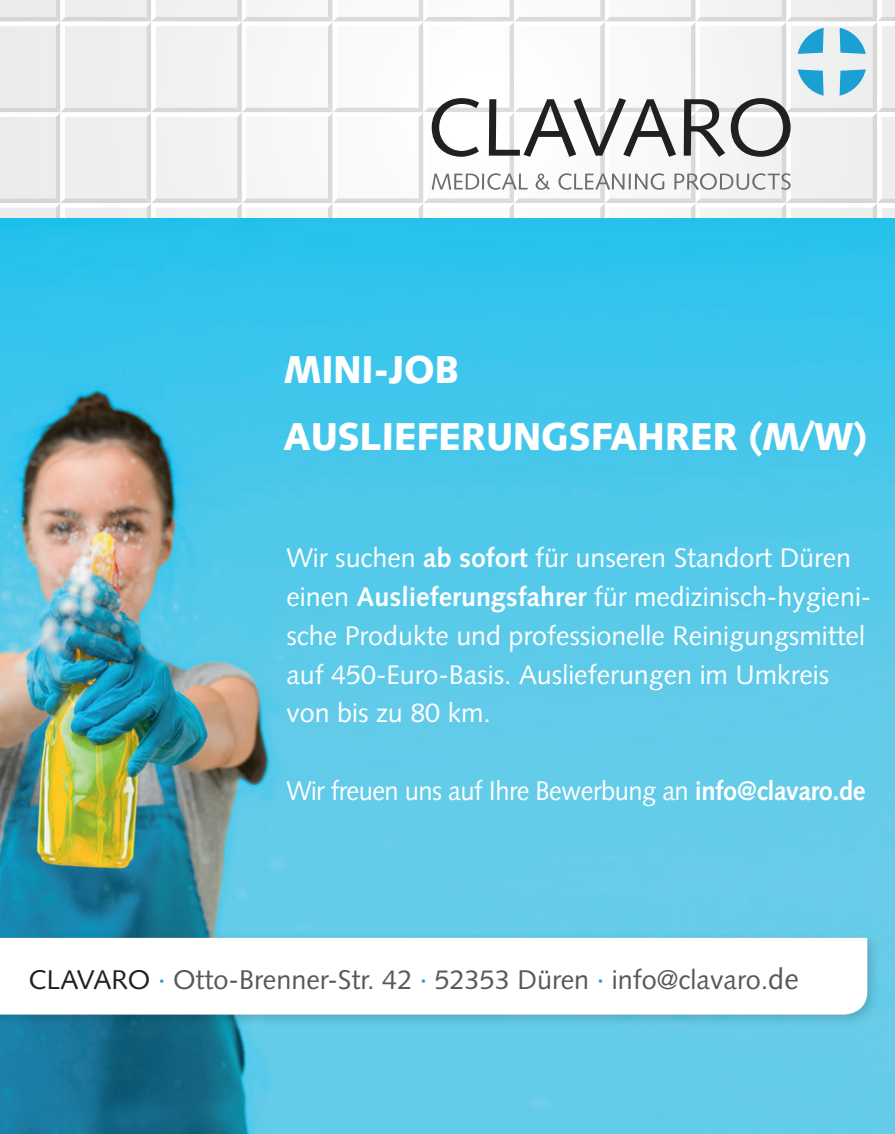
<style>
.page{position:relative;width:895px;height:1134px;background:#fff}
.page>*{position:absolute;margin:0;border:0;box-sizing:border-box;transform-origin:0 0}
.t1{font:900 38.8px/67.2px "Syntax LT Std";letter-spacing:-.01em;color:#fff;scale:.95 1}
.t2{font:27.2px "Syntax LT Std";color:#57585a}
.t3{font:26.8px/38.8px "Syntax LT Std";color:#fff}
.t4{font:26.8px "Syntax LT Std";letter-spacing:-.02em;color:#fff;scale:.95 1}
.s1{font-weight:700}
.s2{color:#231f20}
.s3{color:#1ba0d3}
.s4{font-size:28.8px}
</style>
<div class="page">
<img style="left:0;top:224px;width:895px;height:910px">
<svg style="left:0;top:0;width:895px;height:224px"></svg>
<div style="left:0;top:931px;width:879px;height:97px;background:#231f20;opacity:.2"></div>
<svg style="left:0;top:938px;width:867px;height:76px"></svg>
<h1 class="t1" style="left:283px;top:336px;width:616px">MINI-JOB<br>AUSLIEFERUNGSFAHRER (M/W)</h1>
<p class="t3" style="left:286px;top:539px;width:586px">Wir suchen <span class="s1">ab sofort</span> für unseren Standort Düren einen <span class="s1">Auslieferungsfahrer</span> für medizinisch-hygieni&shy;sche Produkte und professionelle Reinigungsmittel auf 450-Euro-Basis. Auslieferungen im Umkreis von bis zu 80 km.</p>
<p class="t4" style="left:286px;top:775px;width:611px">Wir freuen uns auf Ihre Bewerbung an <span class="s1">info@clavaro.de</span></p>
<p class="t2" style="left:29px;top:963px;width:771px"><span class="s2">CLAVARO</span> <span class="s3">·</span> Otto-Brenner-Str. 42 <span class="s3">·</span> 52353 Düren <span class="s3">·</span> info@clavaro.<span class="s4">de</span></p>
</div>
